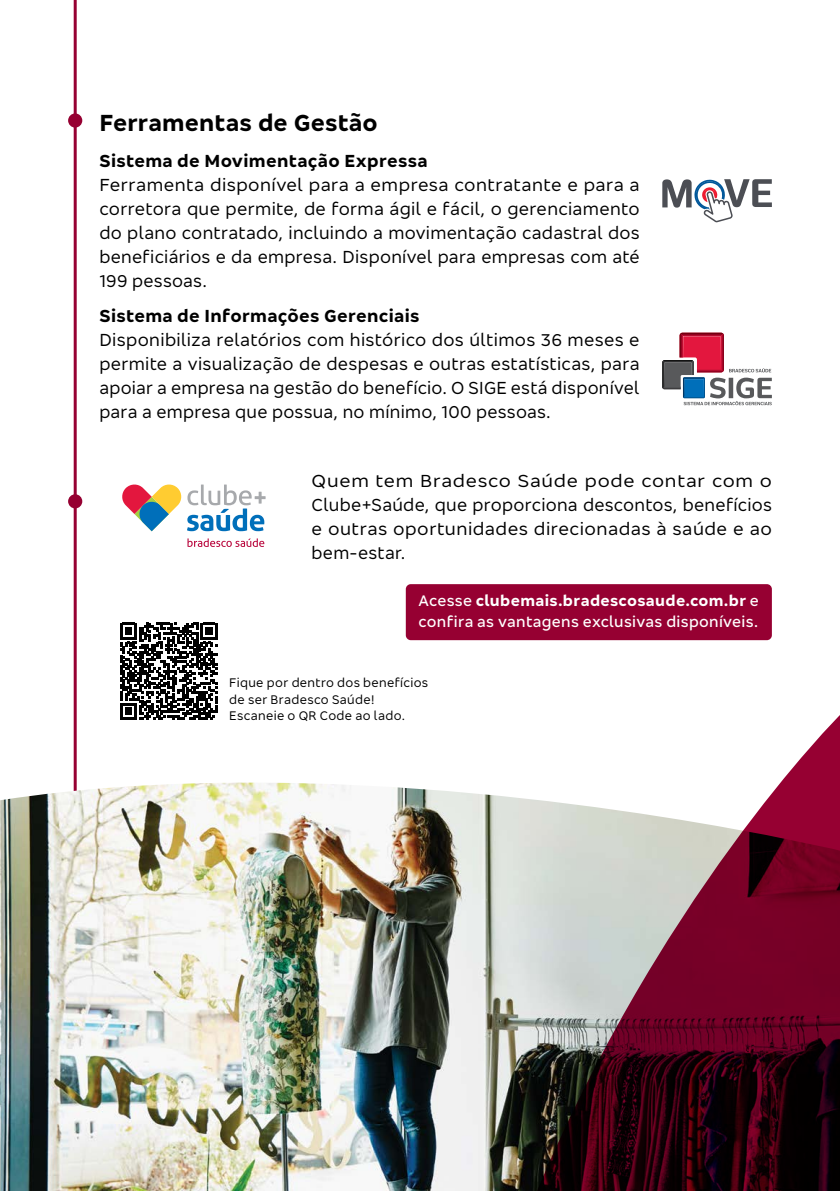
<style>
.page{position:relative;width:840px;height:1191px;background:#fff}
.page>*{position:absolute;margin:0;border:0;box-sizing:border-box;transform-origin:0 0}
.t1{font:700 24px "Bradesco Sans";letter-spacing:.005em;color:#000}
.t2{font:18px/24px "Bradesco Sans";letter-spacing:.015em;color:#000;text-align:justify;scale:1.04 1}
.t3{font:18px/24px "Bradesco Sans";letter-spacing:.015em;color:#000;text-align:justify}
.t4{font:18px/24px "Bradesco Sans";letter-spacing:.015em;color:#000;text-align:justify;scale:1.1 1}
.t5{font:700 18px "Bradesco Sans";letter-spacing:.02em;color:#000}
.t6{font:500 15.8px/21px "Bradesco Sans";letter-spacing:.02em;color:#fff}
.t7{font:12.8px/16.6px "Bradesco Sans";letter-spacing:.03em;color:#000}
.s1{font-weight:700}
</style>
<div class="page">
<hr style="left:74px;top:0;width:3px;height:1123px;background:#960032">
<img style="left:0;top:782px;width:527px;height:409px">
<svg style="left:527px;top:716px;width:312px;height:475px"></svg>
<div style="left:68px;top:113px;width:14px;height:15px;background:#960032;border-radius:50%"></div>
<svg style="left:662px;top:333px;width:109px;height:73px"></svg>
<div style="left:68px;top:494px;width:14px;height:14px;background:#960032;border-radius:50%"></div>
<svg style="left:122px;top:484px;width:143px;height:47px"></svg>
<svg style="left:187px;top:538px;width:77px;height:9px"></svg>
<div style="left:405px;top:584px;width:366px;height:56px;background:#960032;border-radius:5px"></div>
<svg style="left:120px;top:623px;width:97px;height:96px"></svg>
<svg style="left:662px;top:179px;width:109px;height:43px"></svg>
<h1 class="t1" style="left:99px;top:107px;width:280px">Ferramentas de Gestão</h1>
<p class="t5" style="left:99px;top:149px;width:329px">Sistema de Movimentação Expressa</p>
<p class="t2" style="left:99px;top:172px;width:520px">Ferramenta disponível para a empresa contratante e para a corretora que permite, de forma ágil e fácil, o gerenciamento do plano contratado, incluindo a movimentação cadastral dos beneficiários e da empresa. Disponível para empresas com até 199 pessoas.</p>
<p class="t5" style="left:99px;top:304px;width:321px">Sistema de Informações Gerenciais</p>
<p class="t3" style="left:99px;top:327px;width:541px">Disponibiliza relatórios com histórico dos últimos 36 meses e permite a visualização de despesas e outras estatísticas, para apoiar a empresa na gestão do benefício. O SIGE está disponível para a empresa que possua, no mínimo, 100 pessoas.</p>
<p class="t4" style="left:311px;top:468px;width:420px">Quem tem Bradesco Saúde pode contar com o Clube+Saúde, que proporciona descontos, benefícios e outras oportunidades direcionadas à saúde e ao bem-estar.</p>
<p class="t6" style="left:418px;top:590px;width:342px">Acesse <span class="s1">clubemais.bradescosaude.com.br</span> e confira as vantagens exclusivas disponíveis.</p>
<p class="t7" style="left:229px;top:674px;width:200px">Fique por dentro dos benefícios de ser Bradesco Saúde!<br>Escaneie o QR Code ao lado.</p>
</div>
